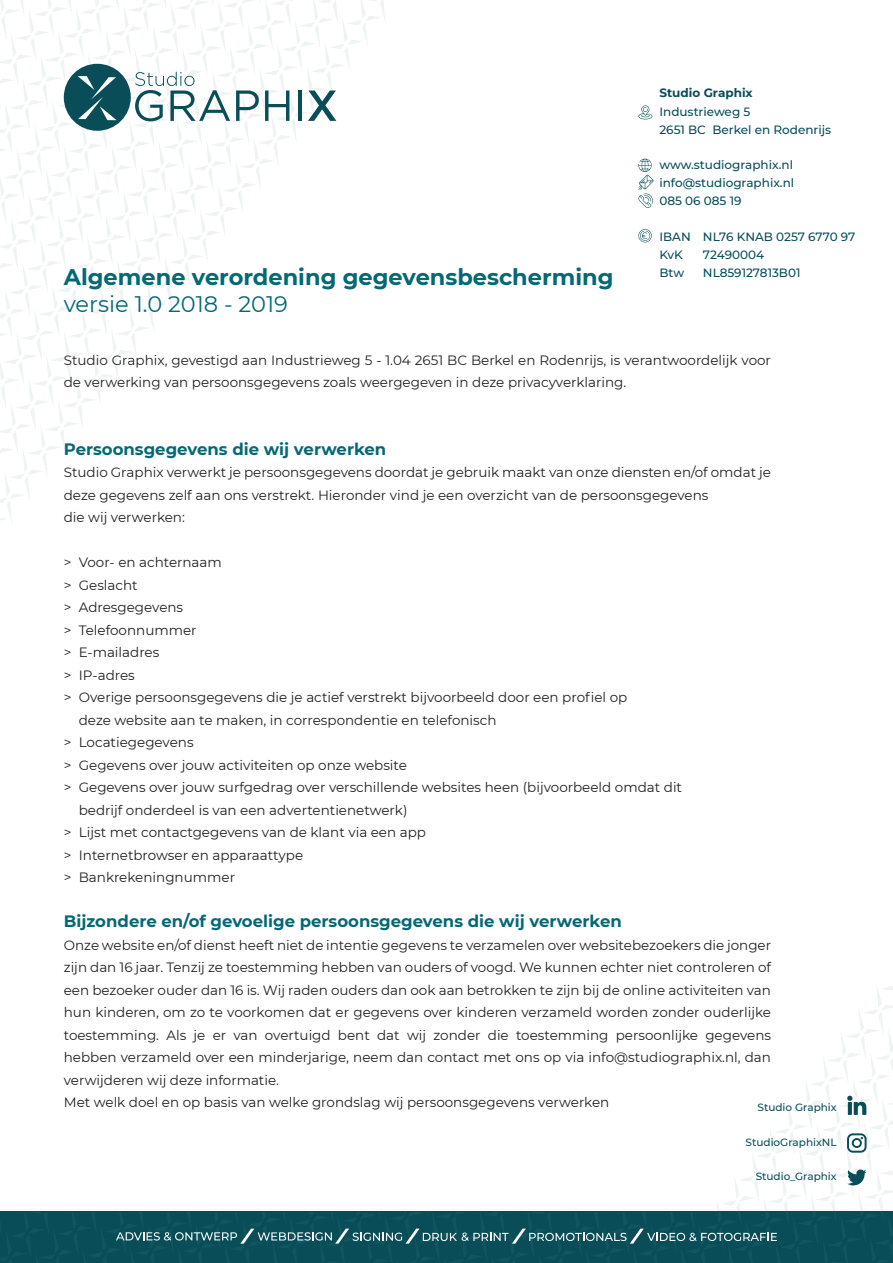
<style>
.page{position:relative;width:893px;height:1263px;background:#fff}
.page>*{position:absolute;margin:0;border:0;box-sizing:border-box;transform-origin:0 0}
.t1{font:700 22.5px "Montserrat";color:#046975}
.t2{font:22.5px "Montserrat";color:#046975}
.t3{font:700 16.5px "Montserrat";color:#046975}
.t4{font:13.5px/22.5px "Montserrat";color:#231f20}
.t5{font:500 12px "Montserrat";color:#084d58}
.t6{font:700 12px "Montserrat";color:#084d58}
.t7{font:500 10.5px "Montserrat";color:#084d58}
</style>
<div class="page">
<svg style="left:0;top:0;width:385px;height:522px"></svg>
<svg style="left:638px;top:105px;width:14px;height:14px"></svg>
<svg style="left:638px;top:159px;width:15px;height:49px"></svg>
<svg style="left:638px;top:229px;width:14px;height:13px"></svg>
<svg style="left:0;top:986px;width:893px;height:277px"></svg>
<p class="t1" style="left:64px;top:261px;width:551px">Algemene verordening gegevensbescherming</p>
<p class="t2" style="left:64px;top:289px;width:226px">versie 1.0 2018 - 2019</p>
<p class="t6" style="left:659px;top:84px;width:95px">Studio Graphix</p>
<p class="t5" style="left:659px;top:104px;width:92px">Industrieweg 5</p>
<p class="t5" style="left:659px;top:122px;width:173px">2651 BC Berkel en Rodenrijs</p>
<p class="t5" style="left:659px;top:156px;width:135px">www.studiographix.nl</p>
<p class="t5" style="left:659px;top:174px;width:136px">info@studiographix.nl</p>
<p class="t5" style="left:659px;top:192px;width:84px">085 06 085 19</p>
<p class="t5" style="left:659px;top:228px;width:197px">IBAN NL76 KNAB 0257 6770 97</p>
<p class="t5" style="left:659px;top:246px;width:25px">KvK</p>
<p class="t5" style="left:703px;top:246px;width:63px">72490004</p>
<p class="t5" style="left:659px;top:264px;width:26px">Btw</p>
<p class="t5" style="left:703px;top:264px;width:99px">NL859127813B01</p>
<p class="t4" style="left:64px;top:348px;width:709px">Studio Graphix, gevestigd aan Industrieweg 5 - 1.04 2651 BC Berkel en Rodenrijs, is verantwoordelijk voor de verwerking van persoonsgegevens zoals weergegeven in deze privacyverklaring.</p>
<p class="t3" style="left:64px;top:437px;width:324px">Persoonsgegevens die wij verwerken</p>
<p class="t4" style="left:64px;top:461px;width:709px">Studio Graphix verwerkt je persoonsgegevens doordat je gebruik maakt van onze diensten en/of omdat je deze gegevens zelf aan ons verstrekt. Hieronder vind je een overzicht van de persoonsgegevens</p>
<p class="t4" style="left:64px;top:506px;width:123px">die wij verwerken:</p>
<p class="t4" style="left:64px;top:551px;width:160px">&gt; Voor- en achternaam</p>
<p class="t4" style="left:64px;top:573px;width:75px">&gt; Geslacht</p>
<p class="t4" style="left:64px;top:596px;width:121px">&gt; Adresgegevens</p>
<p class="t4" style="left:64px;top:618px;width:134px">&gt; Telefoonnummer</p>
<p class="t4" style="left:64px;top:641px;width:97px">&gt; E-mailadres</p>
<p class="t4" style="left:64px;top:663px;width:73px">&gt; IP-adres</p>
<p class="t4" style="left:64px;top:686px;width:565px">&gt; Overige persoonsgegevens die je actief verstrekt bijvoorbeeld door een profiel op</p>
<p class="t4" style="left:79px;top:708px;width:419px">deze website aan te maken, in correspondentie en telefonisch</p>
<p class="t4" style="left:64px;top:731px;width:131px">&gt; Locatiegegevens</p>
<p class="t4" style="left:64px;top:753px;width:345px">&gt; Gegevens over jouw activiteiten op onze website</p>
<p class="t4" style="left:64px;top:776px;width:620px">&gt; Gegevens over jouw surfgedrag over verschillende websites heen (bijvoorbeeld omdat dit</p>
<p class="t4" style="left:79px;top:798px;width:330px">bedrijf onderdeel is van een advertentienetwerk)</p>
<p class="t4" style="left:64px;top:821px;width:364px">&gt; Lijst met contactgegevens van de klant via een app</p>
<p class="t4" style="left:64px;top:843px;width:241px">&gt; Internetbrowser en apparaattype</p>
<p class="t4" style="left:64px;top:866px;width:173px">&gt; Bankrekeningnummer</p>
<p class="t3" style="left:64px;top:909px;width:560px">Bijzondere en/of gevoelige persoonsgegevens die wij verwerken</p>
<p class="t4" style="left:64px;top:933px;width:709px;text-align:justify">Onze website en/of dienst heeft niet de intentie gegevens te verzamelen over websitebezoekers die jonger zijn dan 16 jaar. Tenzij ze toestemming hebben van ouders of voogd. We kunnen echter niet controleren of een bezoeker ouder dan 16 is. Wij raden ouders dan ook aan betrokken te zijn bij de online activiteiten van hun kinderen, om zo te voorkomen dat er gegevens over kinderen verzameld worden zonder ouderlijke toestemming. Als je er van overtuigd bent dat wij zonder die toestemming persoonlijke gegevens hebben verzameld over een minderjarige, neem dan contact met ons op via info@studiographix.nl, dan verwijderen wij deze informatie.</p>
<p class="t4" style="left:64px;top:1091px;width:547px">Met welk doel en op basis van welke grondslag wij persoonsgegevens verwerken</p>
<p class="t7" style="left:757px;top:1100px;width:81px">Studio Graphix</p>
<p class="t7" style="left:745px;top:1135px;width:93px">StudioGraphixNL</p>
<p class="t7" style="left:756px;top:1169px;width:83px">Studio_Graphix</p>
</div>
